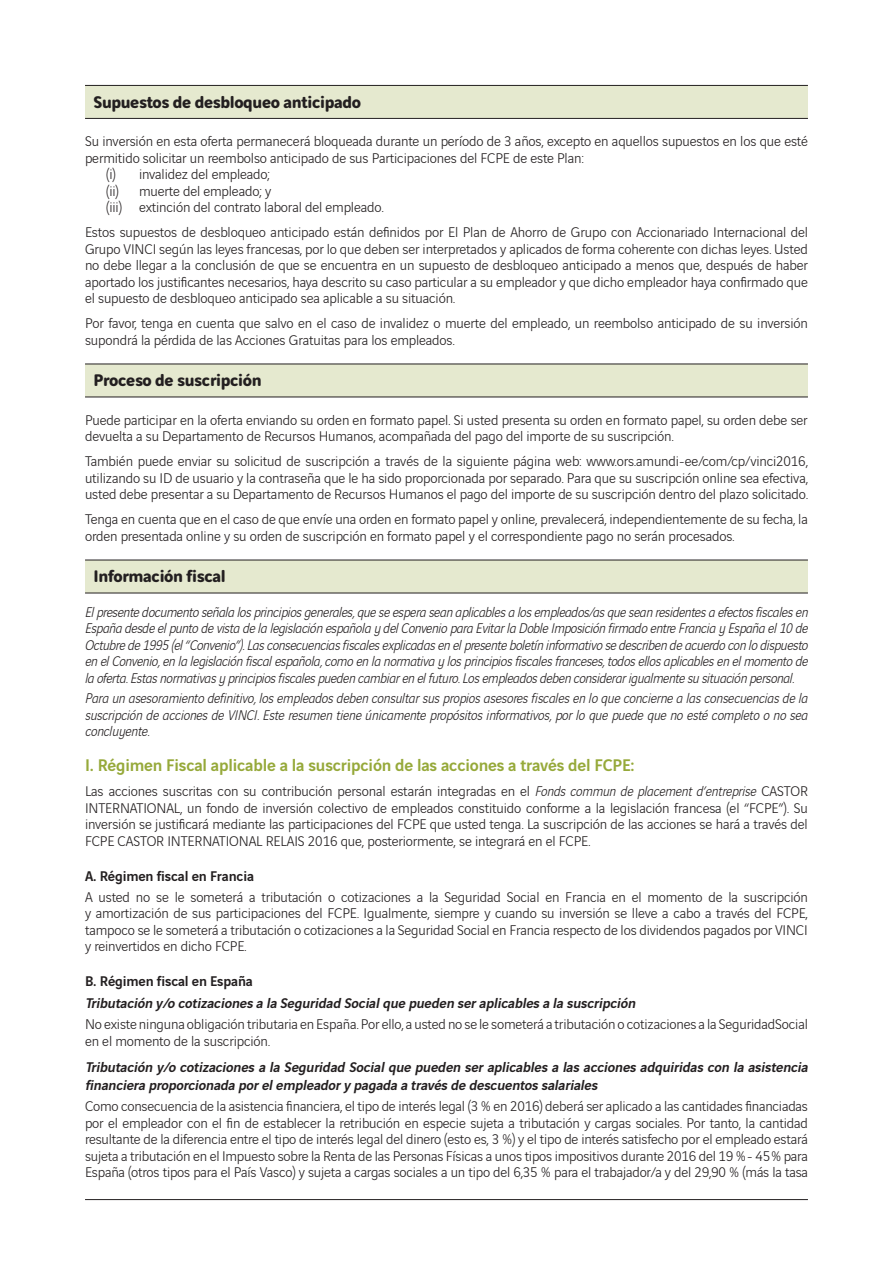
<style>
.page{position:relative;width:893px;height:1263px;background:#fff}
.page>*{position:absolute;margin:0;border:0;box-sizing:border-box;transform-origin:0 0}
.t1{font:700 18px "Vinci Rounded";letter-spacing:-.02em;color:#231f20}
.t2{font:500 18px "Vinci Sans";letter-spacing:-.01em;color:#96a93a}
.t3{font:300 15px/16.5px "Vinci Sans";letter-spacing:-.01em;color:#231f20;text-align:justify}
.t4{font:italic 300 15px/16.5px "Vinci Sans";letter-spacing:-.02em;color:#231f20;text-align:justify}
.t5{font:italic 500 15px/18px "Vinci Sans";color:#231f20}
.t6{font:500 15px "Vinci Sans";letter-spacing:-.01em;color:#231f20}
.s1{font-style:italic}
</style>
<div class="page">
<hr style="left:85px;top:1199px;width:723px;height:1px;background:#231f20">
<div style="left:85px;top:85px;width:723px;height:33px;background:#e5e9cf"></div>
<hr style="left:85px;top:85px;width:723px;height:1px;background:#231f20">
<hr style="left:85px;top:118px;width:723px;height:1px;background:#231f20">
<div style="left:85px;top:364px;width:723px;height:33px;background:#e5e9cf"></div>
<hr style="left:85px;top:364px;width:723px;height:1px;background:#231f20">
<hr style="left:85px;top:397px;width:723px;height:1px;background:#231f20">
<div style="left:85px;top:560px;width:723px;height:33px;background:#e5e9cf"></div>
<hr style="left:85px;top:560px;width:723px;height:1px;background:#231f20">
<hr style="left:85px;top:593px;width:723px;height:1px;background:#231f20">
<p class="t1" style="left:94px;top:89px;width:269px">Supuestos de desbloqueo anticipado</p>
<p class="t3" style="left:85px;top:132px;width:724px">Su inversión en esta oferta permanecerá bloqueada durante un período de 3 años, excepto en aquellos supuestos en los que esté</p>
<p class="t3" style="left:85px;top:148px;width:500px">permitido solicitar un reembolso anticipado de sus Participaciones del FCPE de este Plan:</p>
<p class="t3" style="left:106px;top:165px;width:165px">(i) invalidez del empleado;</p>
<p class="t3" style="left:106px;top:181px;width:167px">(ii) muerte del empleado; y</p>
<p class="t3" style="left:106px;top:198px;width:279px">(iii) extinción del contrato laboral del empleado.</p>
<p class="t3" style="left:85px;top:223px;width:724px">Estos supuestos de desbloqueo anticipado están definidos por El Plan de Ahorro de Grupo con Accionariado Internacional del Grupo VINCI según las leyes francesas, por lo que deben ser interpretados y aplicados de forma coherente con dichas leyes. Usted no debe llegar a la conclusión de que se encuentra en un supuesto de desbloqueo anticipado a menos que, después de haber aportado los justificantes necesarios, haya descrito su caso particular a su empleador y que dicho empleador haya confirmado que el supuesto de desbloqueo anticipado sea aplicable a su situación.</p>
<p class="t3" style="left:85px;top:314px;width:724px">Por favor, tenga en cuenta que salvo en el caso de invalidez o muerte del empleado, un reembolso anticipado de su inversión supondrá la pérdida de las Acciones Gratuitas para los empleados.</p>
<p class="t1" style="left:94px;top:367px;width:170px">Proceso de suscripción</p>
<p class="t3" style="left:85px;top:410px;width:724px">Puede participar en la oferta enviando su orden en formato papel. Si usted presenta su orden en formato papel, su orden debe ser devuelta a su Departamento de Recursos Humanos, acompañada del pago del importe de su suscripción.</p>
<p class="t3" style="left:85px;top:452px;width:724px">También puede enviar su solicitud de suscripción a través de la siguiente página web: www.ors.amundi-ee/com/cp/vinci2016, utilizando su ID de usuario y la contraseña que le ha sido proporcionada por separado. Para que su suscripción online sea efectiva, usted debe presentar a su Departamento de Recursos Humanos el pago del importe de su suscripción dentro del plazo solicitado.</p>
<p class="t3" style="left:85px;top:510px;width:724px">Tenga en cuenta que en el caso de que envíe una orden en formato papel y online, prevalecerá, independientemente de su fecha, la orden presentada online y su orden de suscripción en formato papel y el correspondiente pago no serán procesados.</p>
<p class="t1" style="left:94px;top:563px;width:134px">Información fiscal</p>
<p class="t4" style="left:85px;top:602px;width:724px">El presente documento señala los principios generales, que se espera sean aplicables a los empleados/as que sean residentes a efectos fiscales en España desde el punto de vista de la legislación española y del Convenio para Evitar la Doble Imposición firmado entre Francia y España el 10 de Octubre de 1995 (el “Convenio”). Las consecuencias fiscales explicadas en el presente boletín informativo se describen de acuerdo con lo dispuesto en el Convenio, en la legislación fiscal española, como en la normativa y los principios fiscales franceses, todos ellos aplicables en el momento de la oferta. Estas normativas y principios fiscales pueden cambiar en el futuro. Los empleados deben considerar igualmente su situación personal.</p>
<p class="t4" style="left:85px;top:689px;width:724px">Para un asesoramiento definitivo, los empleados deben consultar sus propios asesores fiscales en lo que concierne a las consecuencias de la suscripción de acciones de VINCI. Este resumen tiene únicamente propósitos informativos, por lo que puede que no esté completo o no sea concluyente.</p>
<p class="t2" style="left:85px;top:752px;width:551px">I. Régimen Fiscal aplicable a la suscripción de las acciones a través del FCPE:</p>
<p class="t3" style="left:85px;top:782px;width:724px">Las acciones suscritas con su contribución personal estarán integradas en el <span class="s1">Fonds commun de placement d’entreprise</span> CASTOR INTERNATIONAL, un fondo de inversión colectivo de empleados constituido conforme a la legislación francesa (el “FCPE”). Su inversión se justificará mediante las participaciones del FCPE que usted tenga. La suscripción de las acciones se hará a través del FCPE CASTOR INTERNATIONAL RELAIS 2016 que, posteriormente, se integrará en el FCPE.</p>
<p class="t6" style="left:85px;top:864px;width:170px">A. Régimen fiscal en Francia</p>
<p class="t3" style="left:85px;top:887px;width:724px">A usted no se le someterá a tributación o cotizaciones a la Seguridad Social en Francia en el momento de la suscripción y amortización de sus participaciones del FCPE. Igualmente, siempre y cuando su inversión se lleve a cabo a través del FCPE, tampoco se le someterá a tributación o cotizaciones a la Seguridad Social en Francia respecto de los dividendos pagados por VINCI y reinvertidos en dicho FCPE.</p>
<p class="t6" style="left:85px;top:970px;width:169px">B. Régimen fiscal en España</p>
<p class="t5" style="left:85px;top:993px;width:556px">Tributación y/o cotizacionesalaSeguridad Socialque pueden seraplicablesalasuscripción</p>
<p class="t3" style="left:85px;top:1015px;width:724px">No existe ninguna obligación tributaria en España. Por ello, a usted no se le someterá a tributación o cotizaciones a la SeguridadSocial en el momento de la suscripción.</p>
<p class="t5" style="left:85px;top:1057px;width:728px">Tributación y/o cotizacionesalaSeguridad Socialque pueden seraplicablesalasaccionesadquiridascon laasistencia financieraproporcionadaporelempleadorypagadaatravésde descuentossalariales</p>
<p class="t3" style="left:85px;top:1096px;width:724px">Como consecuencia de la asistencia financiera, el tipo de interés legal (3 % en 2016) deberá ser aplicado a las cantidades financiadas por el empleador con el fin de establecer la retribución en especie sujeta a tributación y cargas sociales. Por tanto, la cantidad resultante de la diferencia entre el tipo de interés legal del dinero (esto es, 3 %) y el tipo de interés satisfecho por el empleado estará sujeta a tributación en el Impuesto sobre la Renta de las Personas Físicas a unos tipos impositivos durante 2016 del 19 % - 45 % para España (otros tipos para el País Vasco) y sujeta a cargas sociales a un tipo del 6,35 % para el trabajador/a y del 29,90 % (más la tasa</p>
</div>
